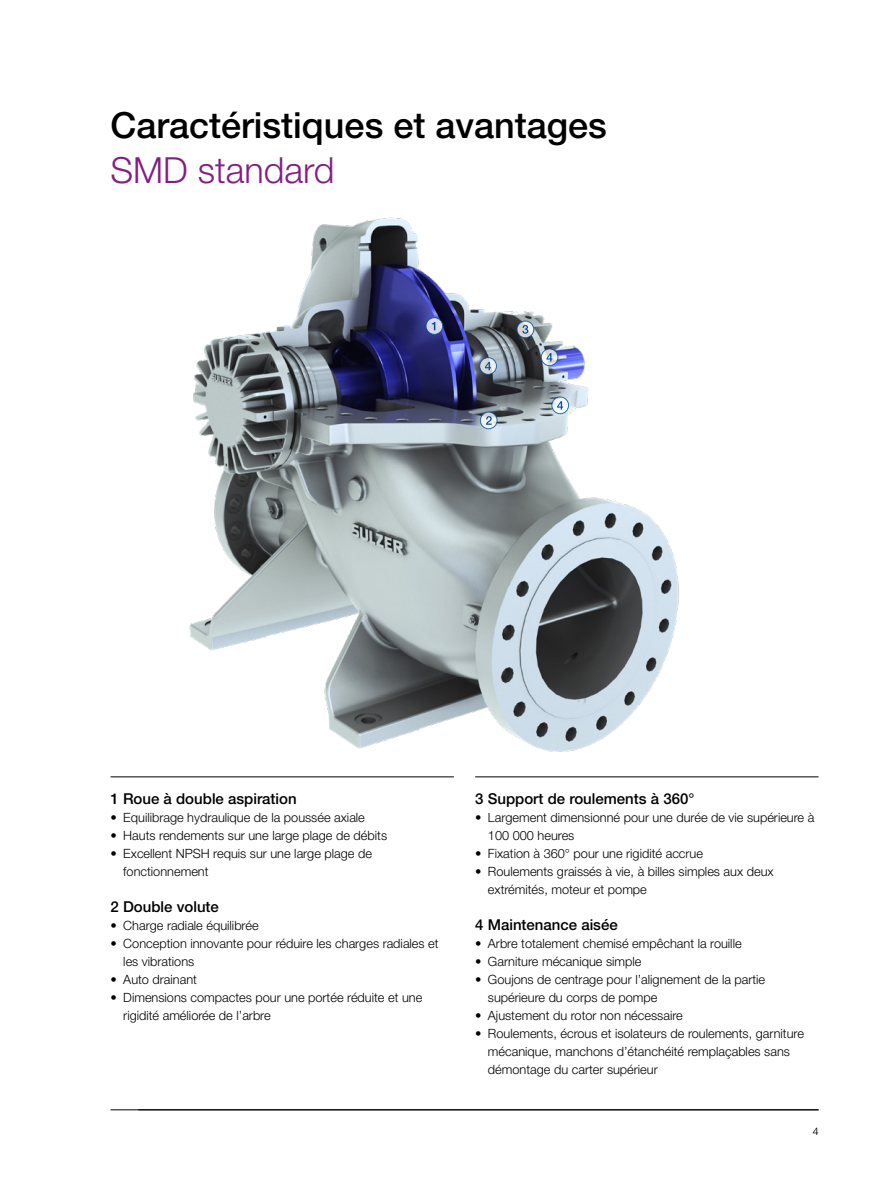
<style>
.page{position:relative;width:893px;height:1191px;background:#fff}
.page>*{position:absolute;margin:0;border:0;box-sizing:border-box;transform-origin:0 0}
.t1{font:500 36px "Helvetica Neue LT Pro";color:#000}
.t2{font:300 36px "Helvetica Neue LT Pro";color:#831f82}
.Product_subtitle{font:500 15px "Helvetica Neue LT Pro";color:#000}
.Product_subtitle_no_line{font:500 15px "Helvetica Neue LT Pro";color:#000}
.t3{font:300 12.75px/18px "Helvetica Neue LT Pro";color:#000}
.Page_number_right{font:100 10.5px "Helvetica Neue LT Pro";color:#000}
</style>
<div class="page">
<hr style="left:111px;top:1109px;width:708px;height:1px;background:#000">
<img style="left:189px;top:217px;width:490px;height:535px">
<hr style="left:111px;top:776px;width:343px;height:1px;background:#000">
<hr style="left:475px;top:776px;width:344px;height:1px;background:#000">
<svg style="left:426px;top:318px;width:17px;height:16px"></svg>
<div style="left:426px;top:317px;width:17px;height:18px;border:1px solid #004d9d;border-radius:50%"></div>
<svg style="left:432px;top:322px;width:3px;height:8px"></svg>
<svg style="left:480px;top:358px;width:16px;height:16px"></svg>
<div style="left:479px;top:357px;width:18px;height:18px;border:1px solid #004d9d;border-radius:50%"></div>
<svg style="left:485px;top:362px;width:6px;height:8px"></svg>
<svg style="left:517px;top:321px;width:17px;height:17px"></svg>
<div style="left:517px;top:321px;width:17px;height:17px;border:1px solid #004d9d;border-radius:50%"></div>
<svg style="left:522px;top:325px;width:6px;height:9px"></svg>
<svg style="left:480px;top:412px;width:17px;height:17px"></svg>
<div style="left:480px;top:412px;width:17px;height:17px;border:1px solid #004d9d;border-radius:50%"></div>
<svg style="left:486px;top:416px;width:6px;height:9px"></svg>
<svg style="left:552px;top:397px;width:17px;height:17px"></svg>
<div style="left:551px;top:396px;width:18px;height:18px;border:1px solid #004d9d;border-radius:50%"></div>
<svg style="left:557px;top:401px;width:6px;height:8px"></svg>
<svg style="left:541px;top:349px;width:17px;height:17px"></svg>
<div style="left:541px;top:348px;width:17px;height:18px;border:1px solid #004d9d;border-radius:50%"></div>
<svg style="left:546px;top:353px;width:6px;height:8px"></svg>
<p class="t1" style="left:111px;top:103px;width:498px">Caractéristiques et avantages</p>
<p class="t2" style="left:111px;top:148px;width:226px">SMD standard</p>
<p class="Product_subtitle" style="left:111px;top:789px;width:188px">1 Roue à double aspiration</p>
<p class="t3" style="left:111px;top:808px;width:256px">• Equilibrage hydraulique de la poussée axiale</p>
<p class="t3" style="left:111px;top:826px;width:278px">• Hauts rendements sur une large plage de débits</p>
<p class="t3" style="left:123px;top:844px;width:250px;text-indent:-13px">• Excellent NPSH requis sur une large plage de fonctionnement</p>
<p class="Product_subtitle_no_line" style="left:111px;top:897px;width:110px">2 Double volute</p>
<p class="t3" style="left:111px;top:916px;width:150px">• Charge radiale équilibrée</p>
<p class="t3" style="left:123px;top:934px;width:317px;text-indent:-13px">• Conception innovante pour réduire les charges radiales et les vibrations</p>
<p class="t3" style="left:111px;top:970px;width:88px">• Auto drainant</p>
<p class="t3" style="left:123px;top:988px;width:300px;text-indent:-13px">• Dimensions compactes pour une portée réduite et une rigidité améliorée de l’arbre</p>
<p class="Product_subtitle" style="left:475px;top:789px;width:221px">3 Support de roulements à 360°</p>
<p class="t3" style="left:488px;top:808px;width:328px;text-indent:-13px">• Largement dimensionné pour une durée de vie supérieure à<br>100 000 heures</p>
<p class="t3" style="left:475px;top:844px;width:229px">• Fixation à 360° pour une rigidité accrue</p>
<p class="t3" style="left:488px;top:862px;width:287px;text-indent:-13px">• Roulements graissés à vie, à billes simples aux deux extrémités, moteur et pompe</p>
<p class="Product_subtitle_no_line" style="left:475px;top:915px;width:144px">4 Maintenance aisée</p>
<p class="t3" style="left:475px;top:934px;width:268px">• Arbre totalement chemisé empêchant la rouille</p>
<p class="t3" style="left:475px;top:952px;width:168px">• Garniture mécanique simple</p>
<p class="t3" style="left:488px;top:970px;width:279px;text-indent:-13px">• Goujons de centrage pour l’alignement de la partie supérieure du corps de pompe</p>
<p class="t3" style="left:475px;top:1006px;width:209px">• Ajustement du rotor non nécessaire</p>
<p class="t3" style="left:488px;top:1024px;width:317px;text-indent:-13px">• Roulements, écrous et isolateurs de roulements, garniture mécanique, manchons d’étanchéité remplaçables sans démontage du carter supérieur</p>
<p class="Page_number_right" style="left:813px;top:1124px;width:7px">4</p>
</div>
